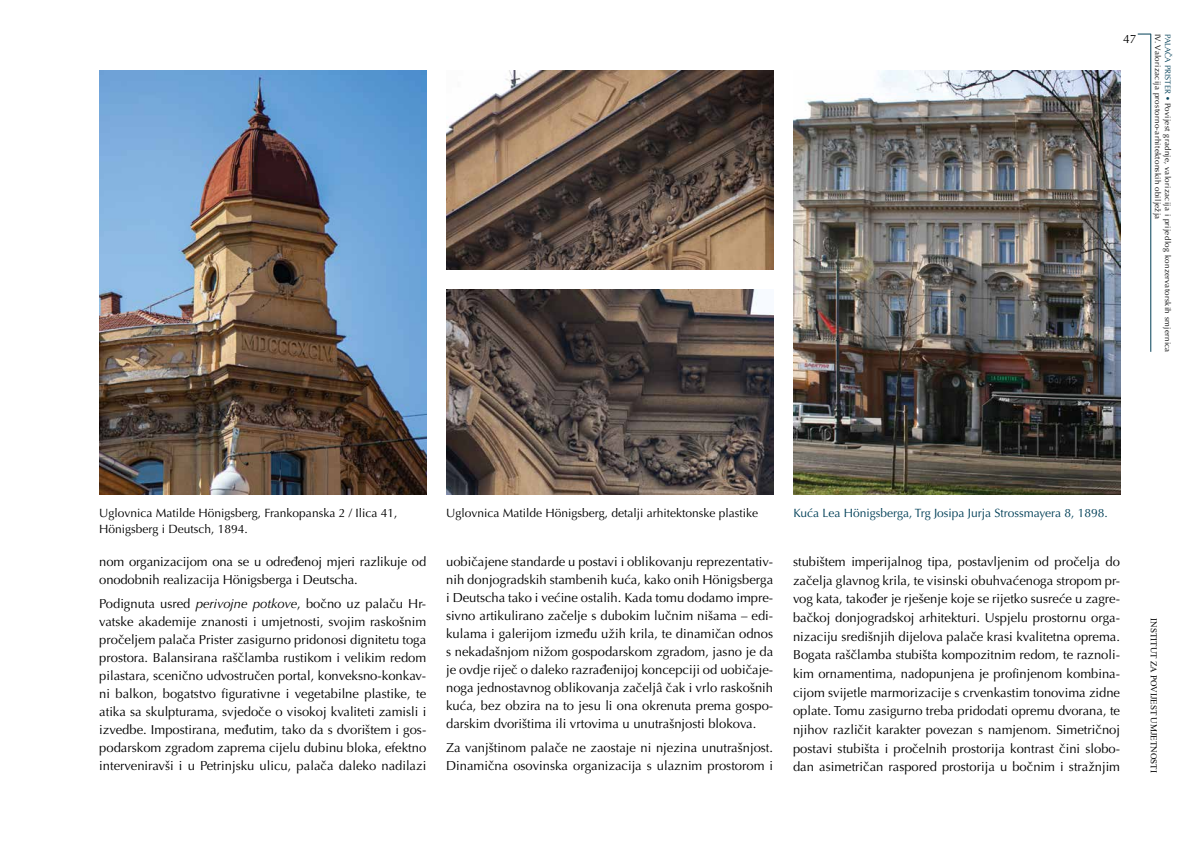
<style>
.page{position:relative;width:1191px;height:842px;background:#fff}
.page>*{position:absolute;margin:0;border:0;box-sizing:border-box;transform-origin:0 0}
.t1{font:13px/18px "Optima LT Pro";color:#000;text-align:justify}
.t2{font:12px "Optima LT Pro";color:#000}
.t3{font:12px "Optima LT Pro";color:#003f57}
.t4{font:9px "Times New Roman";color:#000}
.t5{font:8px/9.8px "Optima LT Pro";letter-spacing:.04em;color:#000}
.s1{color:#003f57}
.s2{font-style:italic}
</style>
<div class="page">
<hr style="left:1150px;top:34px;width:1px;height:318px;background:#003f57">
<svg style="left:1137px;top:34px;width:13px;height:1px"></svg>
<img style="left:99px;top:71px;width:327px;height:423px">
<img style="left:446px;top:289px;width:327px;height:205px">
<img style="left:446px;top:71px;width:327px;height:198px">
<img style="left:793px;top:71px;width:327px;height:423px">
<p class="t2" style="left:1123px;top:31px;width:15px">47</p>
<p class="t5" style="left:1172px;top:34px;width:320px;rotate:90deg"><span class="s1">PALAČA PRISTER •</span> Povijest gradnje, valorizacija i prijedlog konzervatorskih smjernica<br>IV. Valorizacija prostorno-arhitektonskih obilježja</p>
<p class="t2" style="left:99px;top:505px;width:300px">Uglovnica Matilde Hönigsberg, Frankopanska 2 / Ilica 41,</p>
<p class="t2" style="left:446px;top:505px;width:313px">Uglovnica Matilde Hönigsberg, detalji arhitektonske plastike</p>
<p class="t2" style="left:99px;top:521px;width:150px">Hönigsberg i Deutsch, 1894.</p>
<p class="t1" style="left:99px;top:553px;width:328px">nom organizacijom ona se u određenoj mjeri razlikuje od onodobnih realizacija Hönigsberga i Deutscha.</p>
<p class="t1" style="left:99px;top:594px;width:328px">Podignuta usred <span class="s2">perivojne potkove</span>, bočno uz palaču Hr&shy;vatske akademije znanosti i umjetnosti, svojim raskošnim pročeljem palača Prister zasigurno pridonosi dignitetu toga prostora. Balansirana raščlamba rustikom i velikim redom pilastara, scenično udvostručen portal, konveksno-konkav&shy;ni balkon, bogatstvo figurativne i vegetabilne plastike, te atika sa skulpturama, svjedoče o visokoj kvaliteti zamisli i izvedbe. Impostirana, međutim, tako da s dvorištem i gos&shy;podarskom zgradom zaprema cijelu dubinu bloka, efektno interveniravši i u Petrinjsku ulicu, palača daleko nadilazi</p>
<p class="t1" style="left:446px;top:553px;width:328px">uobičajene standarde u postavi i oblikovanju reprezentativ&shy;nih donjogradskih stambenih kuća, kako onih Hönigsberga i Deutscha tako i većine ostalih. Kada tomu dodamo impre&shy;sivno artikulirano začelje s dubokim lučnim nišama – edi&shy;kulama i galerijom između užih krila, te dinamičan odnos s nekadašnjom nižom gospodarskom zgradom, jasno je da je ovdje riječ o daleko razrađenijoj koncepciji od uobičaje&shy;noga jednostavnog oblikovanja začeljâ čak i vrlo raskošnih kuća, bez obzira na to jesu li ona okrenuta prema gospo&shy;darskim dvorištima ili vrtovima u unutrašnjosti blokova.</p>
<p class="t1" style="left:446px;top:738px;width:328px">Za vanjštinom palače ne zaostaje ni njezina unutrašnjost.<br>Dinamična osovinska organizacija s ulaznim prostorom i</p>
<p class="t3" style="left:793px;top:505px;width:316px">Kuća Lea Hönigsberga, Trg Josipa Jurja Strossmayera 8, 1898.</p>
<p class="t1" style="left:793px;top:552px;width:328px;line-height:18.6px">stubištem imperijalnog tipa, postavljenim od pročelja do začelja glavnog krila, te visinski obuhvaćenoga stropom pr&shy;vog kata, također je rješenje koje se rijetko susreće u zagre&shy;bačkoj donjogradskoj arhitekturi. Uspjelu prostornu orga&shy;nizaciju središnjih dijelova palače krasi kvalitetna oprema.<br>Bogata raščlamba stubišta kompozitnim redom, te raznoli&shy;kim ornamentima, nadopunjena je profinjenom kombina&shy;cijom svijetle marmorizacije s crvenkastim tonovima zidne oplate. Tomu zasigurno treba pridodati opremu dvorana, te njihov različit karakter povezan s namjenom. Simetričnoj postavi stubišta i pročelnih prostorija kontrast čini slobo&shy;dan asimetričan raspored prostorija u bočnim i stražnjim</p>
<p class="t4" style="left:1160px;top:618px;width:156px;rotate:90deg">INSTITUT ZA POVIJEST UMJETNOSTI</p>
</div>
